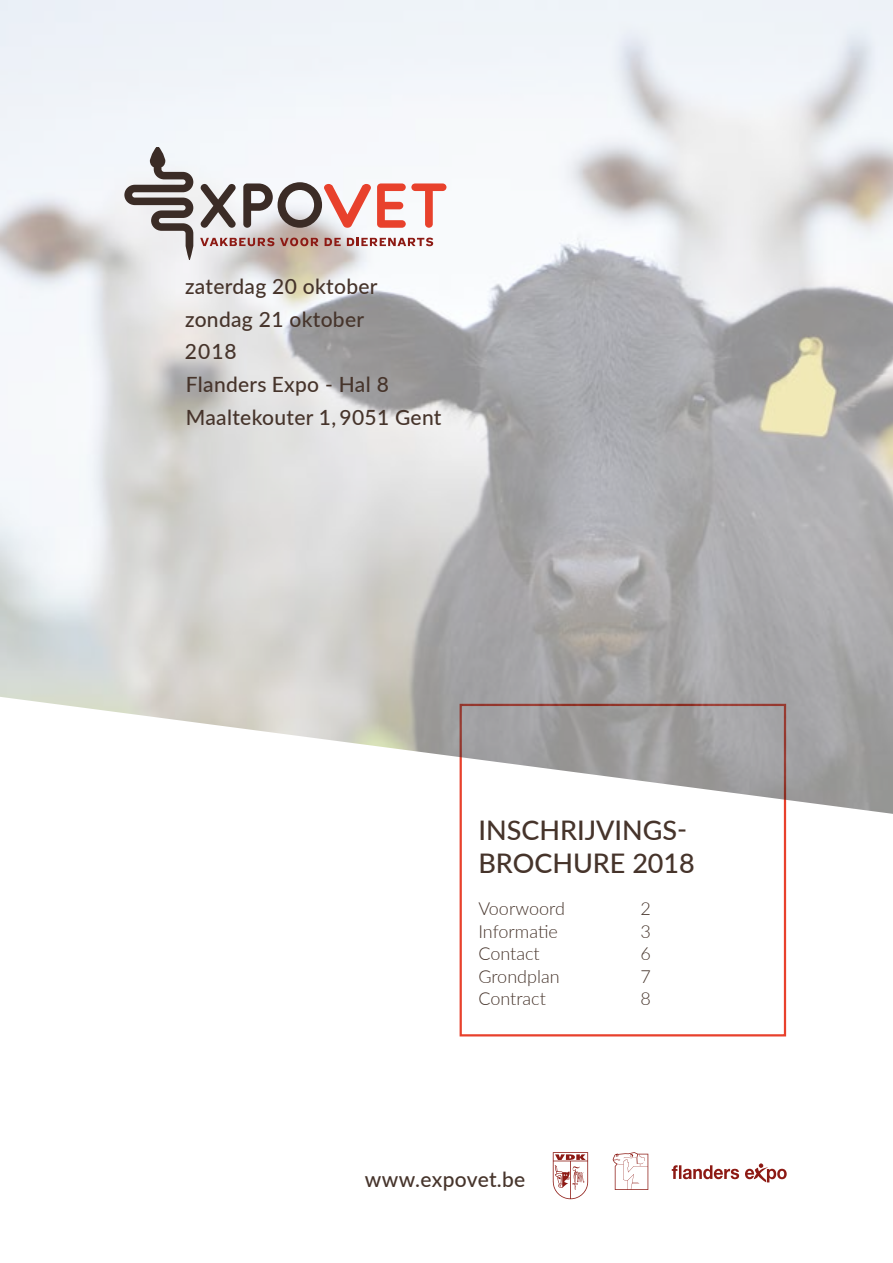
<style>
.page{position:relative;width:893px;height:1263px;background:#fff}
.page>*{position:absolute;margin:0;border:0;box-sizing:border-box;transform-origin:0 0}
.t1{font:500 27px/33px "Lato";color:#46342b}
.t2{font:500 21px/32.5px "Lato";letter-spacing:.015em;color:#46342b}
.t3{font:300 18px "Lato";color:#46342b}
</style>
<div class="page">
<div style="left:460px;top:704px;width:326px;height:332px;border:2px solid #e8412c"></div>
<img style="left:0;top:0;width:893px;height:814px">
<svg style="left:200px;top:238px;width:74px;height:8px"></svg>
<svg style="left:280px;top:238px;width:38px;height:8px"></svg>
<svg style="left:325px;top:238px;width:16px;height:8px"></svg>
<svg style="left:347px;top:238px;width:86px;height:8px"></svg>
<svg style="left:201px;top:182px;width:245px;height:46px"></svg>
<svg style="left:124px;top:147px;width:69px;height:113px"></svg>
<svg style="left:553px;top:1152px;width:35px;height:47px"></svg>
<svg style="left:613px;top:1152px;width:35px;height:38px"></svg>
<svg style="left:672px;top:1165px;width:67px;height:14px"></svg>
<svg style="left:745px;top:1163px;width:42px;height:19px"></svg>
<p class="t2" style="left:185px;top:269px;width:258px">zaterdag 20 oktober zondag 21 oktober<br>2018<br>Flanders Expo - Hal 8<br>Maaltekouter 1, 9051 Gent</p>
<p class="t1" style="left:478px;top:813px;width:218px">INSCHRIJVINGS-<br>BROCHURE 2018</p>
<p class="t3" style="left:478px;top:896px;width:88px">Voorwoord</p>
<p class="t3" style="left:640px;top:896px;width:12px">2</p>
<p class="t3" style="left:478px;top:919px;width:81px">Informatie</p>
<p class="t3" style="left:640px;top:919px;width:12px">3</p>
<p class="t3" style="left:478px;top:941px;width:63px">Contact</p>
<p class="t3" style="left:640px;top:941px;width:12px">6</p>
<p class="t3" style="left:478px;top:964px;width:83px">Grondplan</p>
<p class="t3" style="left:640px;top:964px;width:12px">7</p>
<p class="t3" style="left:478px;top:986px;width:69px">Contract</p>
<p class="t3" style="left:640px;top:986px;width:12px">8</p>
<p class="t2" style="left:365px;top:1162px;width:162px">www.expovet.be</p>
</div>
